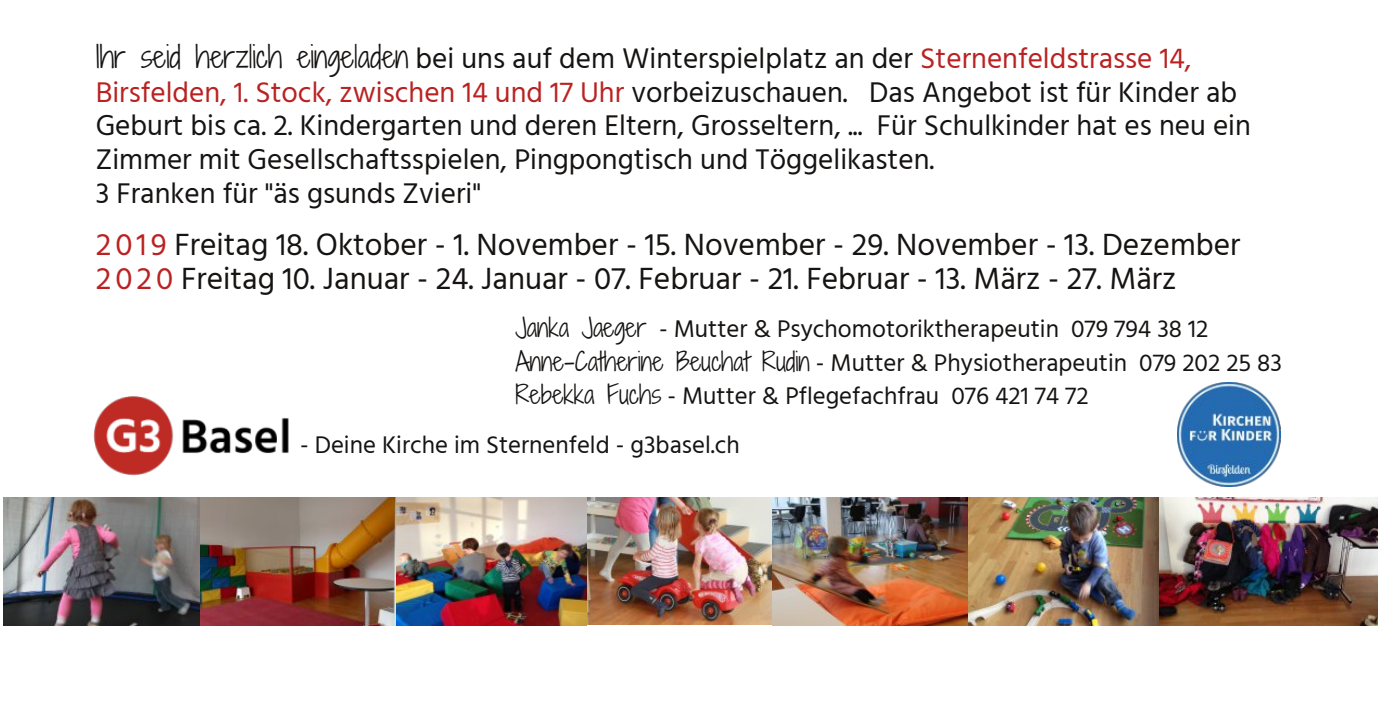
<style>
.page{position:relative;width:1378px;height:708px;background:#fff}
.page>*{position:absolute;margin:0;border:0;box-sizing:border-box;transform-origin:0 0}
.t1{font:31.5px/33.8px "Hind";color:#161413}
.t2{font:29.25px/33.8px "Hind";color:#161413}
.t3{font:24.75px/33.8px "Hind";color:#161413}
.s1{font-family:"Shadows Into Light Two"}
.s2{color:#ba2222}
</style>
<div class="page">
<img style="left:967px;top:497px;width:411px;height:128px">
<img style="left:586px;top:497px;width:187px;height:127px">
<img style="left:4px;top:497px;width:197px;height:128px">
<img style="left:395px;top:497px;width:191px;height:128px">
<img style="left:201px;top:497px;width:194px;height:128px">
<img style="left:773px;top:497px;width:194px;height:128px">
<img style="left:94px;top:396px;width:195px;height:79px">
<img style="left:1177px;top:383px;width:103px;height:104px">
<p class="t2" style="left:96px;top:41px;width:1156px"><span class="s1">Ihr seid herzlich eingeladen</span> bei uns auf dem Winterspielplatz an der <span class="s2">Sternenfeldstrasse 14, Birsfelden, 1. Stock, zwischen 14 und 17 Uhr</span> vorbeizuschauen. Das Angebot ist für Kinder ab Geburt bis ca. 2. Kindergarten und deren Eltern, Grosseltern, ... Für Schulkinder hat es neu ein Zimmer mit Gesellschaftsspielen, Pingpongtisch und Töggelikasten.<br>3 Franken für "äs gsunds Zvieri"</p>
<p class="t1" style="left:96px;top:227px;width:1146px"><span class="s2">201 9</span> Freitag 18. Oktober - 1. November - 15. November - 29. November - 13. Dezember<br><span class="s2">2020</span> Freitag 10. Januar - 24. Januar - 07. Februar - 21. Februar - 13. März - 27. März</p>
<p class="t3" style="left:515px;top:311px;width:768px"><span class="s1">Janka Jaeger</span> - Mutter &amp; Psychomotoriktherapeutin 079 794 38 12<br><span class="s1">Anne-Catherine Beuchat Rudin</span> - Mutter &amp; Physiotherapeutin 079 202 25 83<br><span class="s1">Rebekka Fuchs</span> - Mutter &amp; Pflegefachfrau 076 421 74 72</p>
<p class="t3" style="left:300px;top:428px;width:441px">- Deine Kirche im Sternenfeld - g3basel.ch</p>
</div>
